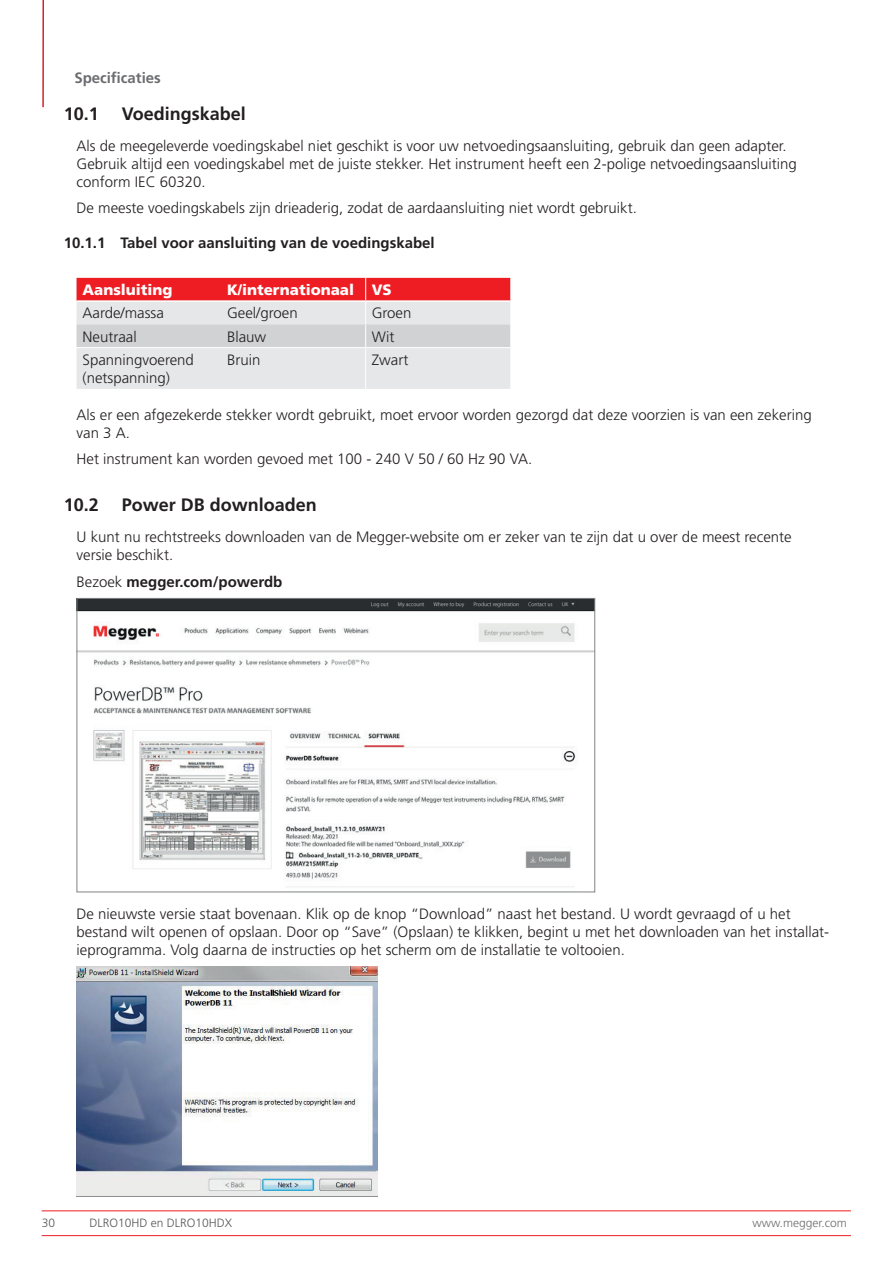
<style>
.page{position:relative;width:893px;height:1263px;background:#fff}
.page>*{position:absolute;margin:0;border:0;box-sizing:border-box;transform-origin:0 0}
.t1{font:700 18px "Frutiger LT Pro";color:#231f20}
.t2{font:300 15px/18px "Frutiger LT Pro";color:#231f20}
.t3{font:700 15px "Frutiger LT Pro";color:#231f20}
.t4{font:900 15px "Frutiger LT Pro";color:#fff}
.t5{font:700 15px "Frutiger LT Pro";color:#6c6d70}
.t6{font:300 12px "Frutiger LT Pro";color:#57585a}
.t7{font:300 12px "Frutiger LT Pro";color:#6c6d70}
.s1{font-weight:300}
</style>
<div class="page">
<hr style="left:42px;top:1210px;width:809px;height:1px;background:#ee1d23">
<hr style="left:42px;top:1235px;width:809px;height:1px;background:#ee1d23">
<hr style="left:42px;top:0;width:2px;height:107px;background:#d1232a">
<svg style="left:77px;top:278px;width:433px;height:111px;background:#e3b9bc"></svg>
<hr style="left:77px;top:347px;width:144px;height:1px;background:#fff">
<hr style="left:221px;top:347px;width:145px;height:1px;background:#fff">
<hr style="left:366px;top:347px;width:144px;height:1px;background:#fff">
<hr style="left:365px;top:348px;width:1px;height:41px;background:#fff">
<hr style="left:77px;top:300px;width:144px;height:2px;background:#fff">
<hr style="left:221px;top:300px;width:145px;height:2px;background:#fff">
<hr style="left:366px;top:300px;width:144px;height:2px;background:#fff">
<img style="left:79px;top:600px;width:514px;height:287px">
<div style="left:77px;top:598px;width:518px;height:294px;border:1px solid #808285"></div>
<img style="left:77px;top:966px;width:300px;height:231px">
<p class="t5" style="left:74px;top:68px;width:88px">Specificaties</p>
<p class="t1" style="left:64px;top:103px;width:37px">10.1</p>
<p class="t1" style="left:122px;top:103px;width:126px">Voedingskabel</p>
<p class="t2" style="left:77px;top:136px;width:722px">Als de meegeleverde voedingskabel niet geschikt is voor uw netvoedingsaansluiting, gebruik dan geen adapter.<br>Gebruik altijd een voedingskabel met de juiste stekker. Het instrument heeft een 2-polige netvoedingsaansluiting conform IEC 60320.</p>
<p class="t2" style="left:77px;top:199px;width:562px">De meeste voedingskabels zijn drieaderig, zodat de aardaansluiting niet wordt gebruikt.</p>
<p class="t3" style="left:64px;top:234px;width:372px">10.1.1 Tabel voor aansluiting van de voedingskabel</p>
<p class="t4" style="left:83px;top:281px;width:92px">Aansluiting</p>
<p class="t4" style="left:227px;top:281px;width:166px">K/internationaal VS</p>
<p class="t2" style="left:83px;top:304px;width:83px">Aarde/massa</p>
<p class="t2" style="left:227px;top:304px;width:72px">Geel/groen</p>
<p class="t2" style="left:372px;top:304px;width:41px">Groen</p>
<p class="t2" style="left:83px;top:327px;width:56px">Neutraal</p>
<p class="t2" style="left:227px;top:327px;width:41px">Blauw</p>
<p class="t2" style="left:372px;top:327px;width:24px">Wit</p>
<p class="t2" style="left:83px;top:351px;width:113px">Spanningvoerend (netspanning)</p>
<p class="t2" style="left:227px;top:351px;width:35px">Bruin</p>
<p class="t2" style="left:372px;top:351px;width:38px">Zwart</p>
<p class="t2" style="left:77px;top:405px;width:737px">Als er een afgezekerde stekker wordt gebruikt, moet ervoor worden gezorgd dat deze voorzien is van een zekering van 3 A.</p>
<p class="t2" style="left:77px;top:450px;width:457px">Het instrument kan worden gevoed met 100 - 240 V 50 / 60 Hz 90 VA.</p>
<p class="t1" style="left:64px;top:494px;width:37px">10.2</p>
<p class="t1" style="left:122px;top:494px;width:197px">Power DB downloaden</p>
<p class="t2" style="left:77px;top:528px;width:717px">U kunt nu rechtstreeks downloaden van de Megger-website om er zeker van te zijn dat u over de meest recente versie beschikt.</p>
<p class="t3" style="left:77px;top:572px;width:207px"><span class="s1">Bezoek</span> megger.com/powerdb</p>
<p class="t2" style="left:77px;top:905px;width:754px">De nieuwste versie staat bovenaan. Klik op de knop “Download” naast het bestand. U wordt gevraagd of u het bestand wilt openen of opslaan. Door op “Save” (Opslaan) te klikken, begint u met het downloaden van het installat&shy;ieprogramma. Volg daarna de instructies op het scherm om de installatie te voltooien.</p>
<p class="t6" style="left:42px;top:1216px;width:15px">30</p>
<p class="t6" style="left:89px;top:1216px;width:144px">DLRO10HD en DLRO10HDX</p>
<p class="t7" style="left:752px;top:1216px;width:96px">www.megger.com</p>
</div>
